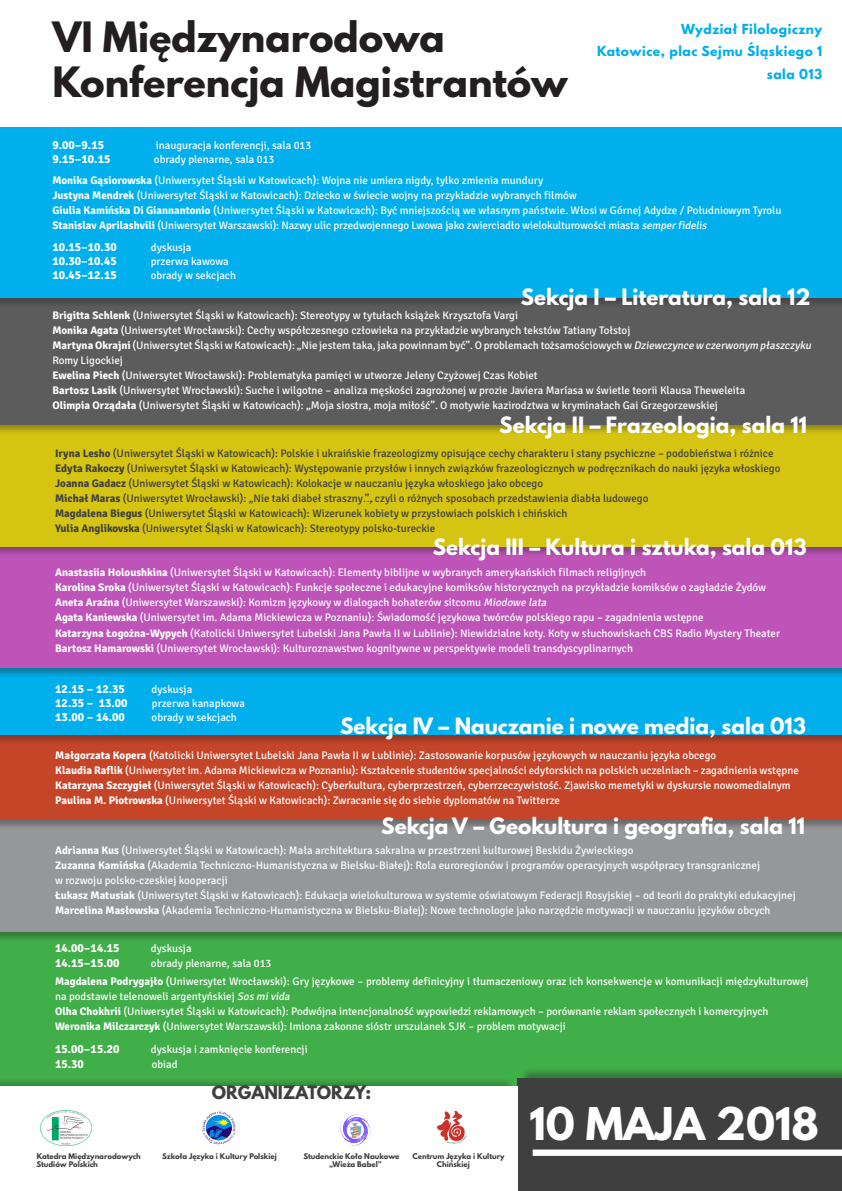
<style>
.page{position:relative;width:842px;height:1191px;background:#fff}
.page>*{position:absolute;margin:0;border:0;box-sizing:border-box;transform-origin:0 0}
.t1{font:700 40px "League Spartan";color:#fff}
.t2{font:700 37.1px/44.5px "League Spartan";color:#231f20}
.t3{font:700 20px "League Spartan";color:#fff}
.t4{font:700 16.4px "League Spartan";color:#3f3f3f}
.t5{font:700 12.3px/22.5px "League Spartan";letter-spacing:.04em;color:#00afec;text-align:right}
.t6{font:700 12px "Signika";color:#fff}
.t7{font:11px/15px "Signika";color:#fff}
.t8{font:11px/15px "Signika";color:#3f3f3f}
.t9{font:700 7px "League Spartan";color:#3f3f3f}
.s1{font-weight:700}
.s2{font-style:italic}
</style>
<div class="page">
<div style="left:0;top:932px;width:842px;height:186px;background:#40ae49"></div>
<div style="left:0;top:814px;width:842px;height:128px;background:#231f20;opacity:.36"></div>
<div style="left:0;top:815px;width:842px;height:116px;background:#95979a"></div>
<div style="left:0;top:721px;width:842px;height:109px;background:#231f20;opacity:.36"></div>
<div style="left:0;top:722px;width:842px;height:97px;background:#c54529"></div>
<div style="left:0;top:656px;width:842px;height:89px;background:#231f20;opacity:.36"></div>
<div style="left:0;top:657px;width:842px;height:77px;background:#00afec"></div>
<div style="left:0;top:536px;width:842px;height:142px;background:#231f20;opacity:.36"></div>
<div style="left:0;top:536px;width:842px;height:131px;background:#be54b8"></div>
<div style="left:520px;top:1067px;width:322px;height:124px;background:#231f20;opacity:.36"></div>
<div style="left:517px;top:1078px;width:325px;height:113px;background:#3f3f3f"></div>
<div style="left:0;top:415px;width:842px;height:142px;background:#231f20;opacity:.36"></div>
<div style="left:0;top:416px;width:842px;height:130px;background:#d5c411"></div>
<div style="left:0;top:293px;width:842px;height:142px;background:#231f20;opacity:.36"></div>
<div style="left:0;top:294px;width:842px;height:130px;background:#5c5c5c"></div>
<div style="left:0;top:127px;width:842px;height:181px;background:#4f4e4e"></div>
<div style="left:0;top:128px;width:842px;height:170px;background:#00afec"></div>
<div style="left:533px;top:1149px;width:309px;height:6px;background:#fff"></div>
<div style="left:0;top:1077px;width:514px;height:114px;background:#231f20;opacity:.3"></div>
<div style="left:0;top:1086px;width:517px;height:105px;background:#fff"></div>
<img style="left:41px;top:1110px;width:51px;height:35px">
<img style="left:202px;top:1111px;width:34px;height:33px">
<img style="left:340px;top:1114px;width:31px;height:32px">
<img style="left:437px;top:1111px;width:30px;height:33px">
<h2 class="t2" style="left:52px;top:14px;width:517px">VI Międzynarodowa<br>Konferencja Magistrantów</h2>
<p class="t5" style="left:597px;top:17px;width:227px">Wydział Filologiczny<br>Katowice, plac Sejmu Śląskiego 1 sala 013</p>
<p class="t6" style="left:52px;top:138px;width:53px">9.00–9.15</p>
<p class="t7" style="left:156px;top:138px;width:157px">inauguracja konferencji, sala 013</p>
<p class="t6" style="left:52px;top:152px;width:60px">9.15–10.15</p>
<p class="t7" style="left:52px;top:149px;width:492px;line-height:21px;text-indent:102px">obrady plenarne, sala 013<br><span class="s1">Monika Gąsiorowska</span> (Uniwersytet Śląski w Katowicach): Wojna nie umiera nigdy, tylko zmienia mundury</p>
<p class="t7" style="left:52px;top:188px;width:730px"><span class="s1">Justyna Mendrek</span> (Uniwersytet Śląski w Katowicach): Dziecko w świecie wojny na przykładzie wybranych filmów<br><span class="s1">Giulia Kamińska Di Giannantonio</span> (Uniwersytet Śląski w Katowicach): Być mniejszością we własnym państwie. Włosi w Górnej Adydze / Południowym Tyrolu<br><span class="s1">Stanislav Aprilashvili</span> (Uniwersytet Warszawski): Nazwy ulic przedwojennego Lwowa jako zwierciadło wielokulturowości miasta <span class="s2">semperfidelis</span></p>
<p class="t6" style="left:52px;top:240px;width:66px">10.15–10.30</p>
<p class="t7" style="left:151px;top:240px;width:42px">dyskusja</p>
<p class="t6" style="left:52px;top:254px;width:66px">10.30–10.45</p>
<p class="t7" style="left:151px;top:254px;width:80px">przerwa kawowa</p>
<p class="t6" style="left:52px;top:268px;width:66px">10.45–12.15</p>
<p class="t7" style="left:151px;top:268px;width:87px">obrady w sekcjach</p>
<p class="t7" style="left:52px;top:308px;width:762px"><span class="s1">Brigitta Schlenk</span> (Uniwersytet Śląski w Katowicach): Stereotypy w tytułach książek Krzysztofa Vargi<br><span class="s1">Monika Agata</span> (Uniwersytet Wrocławski): Cechy współczesnego człowieka na przykładzie wybranych tekstów Tatiany Tołstoj<br><span class="s1">Martyna Okrajni</span> (Uniwersytet Śląski w Katowicach): „Nie jestem taka, jaka powinnam być”. O problemach tożsamościowych w <span class="s2">Dziewczynce w czerwonym płaszczyku </span>Romy Ligockiej<br><span class="s1">Ewelina Piech</span> (Uniwersytet Wrocławski): Problematyka pamięci w utworze Jeleny Czyżowej Czas Kobiet<br><span class="s1">Bartosz Lasik</span> (Uniwersytet Wrocławski): Suche i wilgotne – analiza męskości zagrożonej w prozie Javiera Maríasa w świetle teorii Klausa Theweleita<br><span class="s1">Olimpia Orządała</span> (Uniwersytet Śląski w Katowicach): „Moja siostra, moja miłość”. O motywie kazirodztwa w kryminałach Gai Grzegorzewskiej</p>
<h3 class="t3" style="left:521px;top:281px;width:291px">Sekcja I – Literatura, sala 12</h3>
<h3 class="t3" style="left:499px;top:409px;width:309px">Sekcja II – Frazeologia, sala 11</h3>
<p class="t8" style="left:55px;top:446px;width:727px"><span class="s1">Iryna Lesho</span> (Uniwersytet Śląski w Katowicach): Polskie i ukraińskie frazeologizmy opisujące cechy charakteru i stany psychiczne – podobieństwa i różnice <span class="s1">Edyta Rakoczy</span> (Uniwersytet Śląski w Katowicach): Występowanie przysłów i innych związków frazeologicznych w podręcznikach do nauki języka włoskiego <span class="s1">Joanna Gadacz</span> (Uniwersytet Śląski w Katowicach): Kolokacje w nauczaniu języka włoskiego jako obcego<br><span class="s1">Michał Maras</span> (Uniwersytet Wrocławski): „Nie taki diabeł straszny…”, czyli o różnych sposobach przedstawienia diabła ludowego<br><span class="s1">Magdalena Biegus</span> (Uniwersytet Śląski w Katowicach): Wizerunek kobiety w przysłowiach polskich i chińskich<br><span class="s1">Yulia Anglikovska</span> (Uniwersytet Śląski w Katowicach): Stereotypy polsko-tureckie</p>
<h3 class="t3" style="left:433px;top:531px;width:375px">Sekcja III – Kultura i sztuka, sala 013</h3>
<p class="t7" style="left:55px;top:565px;width:726px"><span class="s1">Anastasiia Holoushkina</span> (Uniwersytet Śląski w Katowicach): Elementy biblijne w wybranych amerykańskich filmach religijnych<br><span class="s1">Karolina Sroka</span> (Uniwersytet Śląski w Katowicach): Funkcje społeczne i edukacyjne komiksów historycznych na przykładzie komiksów o zagładzie Żydów <span class="s1">Aneta Araźna</span> (Uniwersytet Warszawski): Komizm językowy w dialogach bohaterów sitcomu <span class="s2">Miodowe lata<br></span><span class="s1">Agata Kaniewska</span> (Uniwersytet im. Adama Mickiewicza w Poznaniu): Świadomość językowa twórców polskiego rapu – zagadnienia wstępne<br><span class="s1">Katarzyna Łogożna-Wypych</span> (Katolicki Uniwersytet Lubelski Jana Pawła II w Lublinie): Niewidzialne koty. Koty w słuchowiskach CBS Radio Mystery Theater <span class="s1">Bartosz Hamarowski</span> (Uniwersytet Wrocławski): Kulturoznawstwo kognitywne w perspektywie modeli transdyscyplinarnych</p>
<p class="t6" style="left:55px;top:681px;width:71px">12.15 – 12.35</p>
<p class="t7" style="left:152px;top:681px;width:42px">dyskusja</p>
<p class="t6" style="left:55px;top:695px;width:74px">12.35 – 13.00</p>
<p class="t7" style="left:152px;top:695px;width:95px">przerwa kanapkowa</p>
<p class="t6" style="left:55px;top:709px;width:71px">13.00 – 14.00</p>
<p class="t7" style="left:152px;top:709px;width:87px">obrady w sekcjach</p>
<p class="t7" style="left:55px;top:747px;width:745px"><span class="s1">Małgorzata Kopera</span> (Katolicki Uniwersytet Lubelski Jana Pawła II w Lublinie): Zastosowanie korpusów językowych w nauczaniu języka obcego<br><span class="s1">Klaudia Raflik</span> (Uniwersytet im. Adama Mickiewicza w Poznaniu): Kształcenie studentów specjalności edytorskich na polskich uczelniach – zagadnienia wstępne <span class="s1">Katarzyna Szczygieł</span> (Uniwersytet Śląski w Katowicach): Cyberkultura, cyberprzestrzeń, cyberrzeczywistość. Zjawisko memetyki w dyskursie nowomedialnym <span class="s1">Paulina M. Piotrowska</span> (Uniwersytet Śląski w Katowicach): Zwracanie się do siebie dyplomatów na Twitterze</p>
<h3 class="t3" style="left:340px;top:710px;width:467px">Sekcja IV – Nauczanie i nowe media, sala 013</h3>
<h3 class="t3" style="left:381px;top:810px;width:425px">Sekcja V – Geokultura i geografia, sala 11</h3>
<p class="t7" style="left:55px;top:843px;width:742px"><span class="s1">Adrianna Kus</span> (Uniwersytet Śląski w Katowicach): Mała architektura sakralna w przestrzeni kulturowej Beskidu Żywieckiego<br><span class="s1">Zuzanna Kamińska</span> (Akademia Techniczno-Humanistyczna w Bielsku-Białej): Rola euroregionów i programów operacyjnych współpracy transgranicznej<br>w rozwoju polsko-czeskiej kooperacji<br><span class="s1">Łukasz Matusiak</span> (Uniwersytet Śląski w Katowicach): Edukacja wielokulturowa w systemie oświatowym Federacji Rosyjskiej – od teorii do praktyki edukacyjnej <span class="s1">Marcelina Masłowska</span> (Akademia Techniczno-Humanistyczna w Bielsku-Białej): Nowe technologie jako narzędzie motywacji w nauczaniu języków obcych</p>
<p class="t6" style="left:55px;top:940px;width:66px">14.00–14.15</p>
<p class="t7" style="left:151px;top:940px;width:42px">dyskusja</p>
<p class="t6" style="left:55px;top:955px;width:66px">14.15–15.00</p>
<p class="t7" style="left:55px;top:954px;width:755px;line-height:18px;text-indent:96px">obrady plenarne, sala 013<br><span class="s1">Magdalena Podrygajło</span> (Uniwersytet Wrocławski): Gry językowe – problemy definicyjny i tłumaczeniowy oraz ich konsekwencje w komunikacji międzykulturowej</p>
<p class="t7" style="left:55px;top:988px;width:715px">na podstawie telenoweli argentyńskiej <span class="s2">Sos mivida<br></span><span class="s1">Olha Chokhrii</span> (Uniwersytet Śląski w Katowicach): Podwójna intencjonalność wypowiedzi reklamowych – porównanie reklam społecznych i komercyjnych<br><span class="s1">Weronika Milczarczyk</span> (Uniwersytet Warszawski): Imiona zakonne sióstr urszulanek SJK – problem motywacji</p>
<p class="t6" style="left:55px;top:1041px;width:66px">15.00–15.20</p>
<p class="t7" style="left:151px;top:1041px;width:158px">dyskusja i zamknięcie konferencji</p>
<p class="t6" style="left:55px;top:1056px;width:30px">15.30</p>
<p class="t7" style="left:152px;top:1056px;width:27px">obiad</p>
<h3 class="t4" style="left:212px;top:1079px;width:161px">ORGANIZATORZY:</h3>
<p class="t9" style="left:37px;top:1150px;width:106px">Katedra Międzynarodowych</p>
<p class="t9" style="left:162px;top:1150px;width:116px">Szkoła Języka i Kultury Polskiej</p>
<p class="t9" style="left:303px;top:1150px;width:98px">Studenckie Koło Naukowe</p>
<p class="t9" style="left:413px;top:1150px;width:94px">Centrum Języka i Kultury</p>
<p class="t9" style="left:36px;top:1158px;width:63px">Studiów Polskich</p>
<p class="t9" style="left:329px;top:1158px;width:54px">„Wieża Babel”</p>
<p class="t9" style="left:437px;top:1158px;width:34px">Chińskiej</p>
<h1 class="t1" style="left:529px;top:1092px;width:291px">10 MAJA 2018</h1>
</div>
